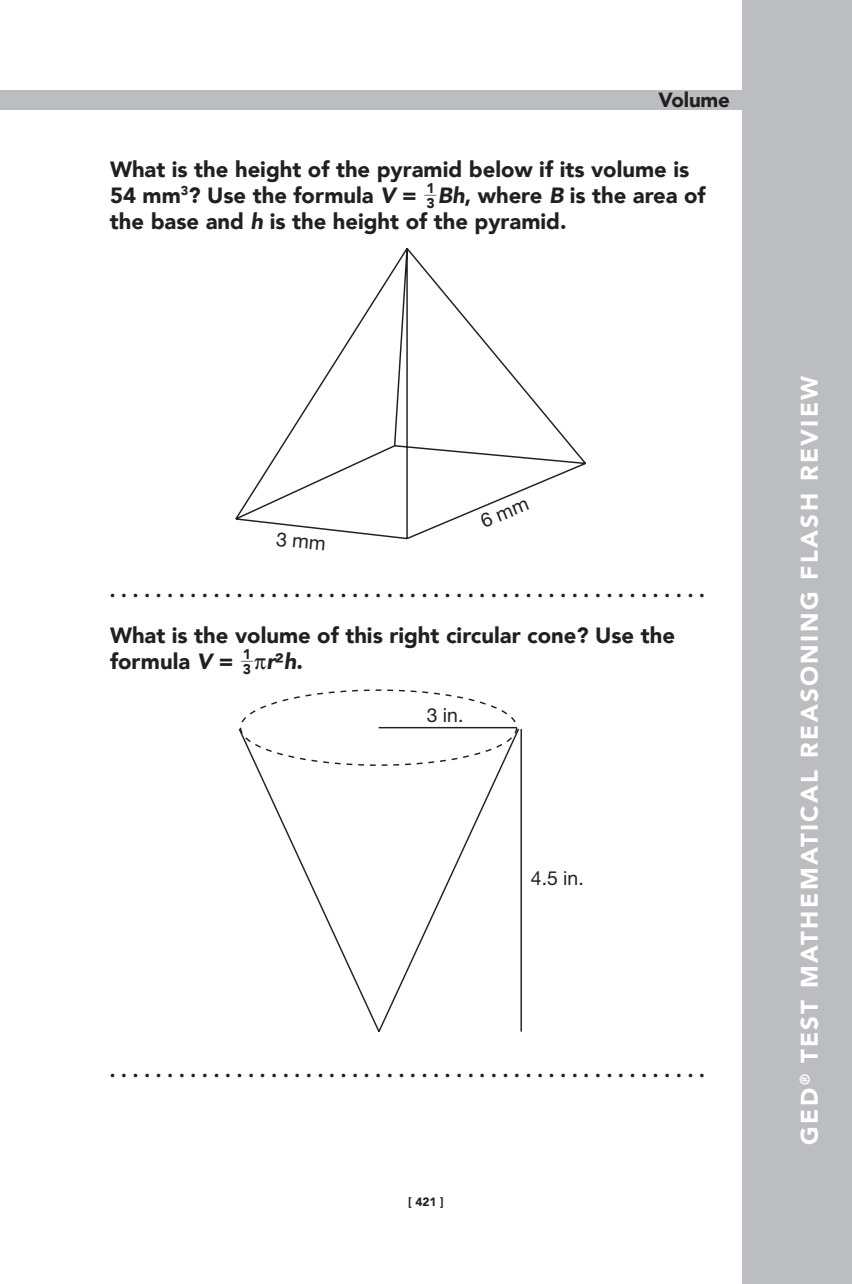
<style>
.page{position:relative;width:852px;height:1284px;background:#fff}
.page>*{position:absolute;margin:0;border:0;box-sizing:border-box;transform-origin:0 0}
.t1{font:900 24px "Avenir";letter-spacing:.1em;color:#fff}
.t2{font:900 22px/26px "Avenir";color:#231f20}
.t3{font:italic 900 22px "Avenir";color:#231f20}
.t4{font:900 20.4px "Avenir";letter-spacing:-.01em;color:#231f20}
.t5{font:19.4px "Helvetica Neue";color:#231f20}
.t6{font:900 14px "Avenir";color:#231f20}
.t7{font:900 12px "Avenir";color:#231f20}
.t8{font:900 10px "Avenir";color:#231f20}
.s1{font-style:italic}
.s2{font-style:normal}
</style>
<div class="page">
<div style="left:0;top:90px;width:762px;height:19px;background:#bcbdc0"></div>
<div style="left:742px;top:0;width:110px;height:1284px;background:#bcbdc0"></div>
<svg style="left:235px;top:248px;width:351px;height:292px"></svg>
<svg style="left:239px;top:726px;width:283px;height:306px"></svg>
<svg style="left:276px;top:532px;width:49px;height:8px"></svg>
<svg style="left:480px;top:500px;width:49px;height:28px"></svg>
<p class="t4" style="left:659px;top:83px;width:73px">Volume</p>
<p class="t2" style="left:110px;top:156px;width:597px">What is the height of the pyramid below if its volume is<br>54 mm<sup>3</sup>? Use the formula <span class="s1">V</span> = <sup>__</sup><span class="s1">Bh</span>, where <span class="s1">B</span> is the area of</p>
<p class="t6" style="left:426px;top:176px;width:10px">1</p>
<p class="t2" style="left:110px;top:208px;width:458px">the base and <span class="s1">h</span> is the height of the pyramid.</p>
<p class="t6" style="left:426px;top:191px;width:10px">3</p>
<p class="t8" style="left:110px;top:587px;width:596px">• • • • • • • • • • • • • • • • • • • • • • • • • • • • • • • • • • • • • • • • • • • • • • • • • • • •</p>
<p class="t2" style="left:110px;top:622px;width:566px">What is the volume of this right circular cone? Use the formula <span class="s1">V</span> = <sup>__</sup></p>
<p class="t6" style="left:243px;top:642px;width:10px">1</p>
<p class="t3" style="left:266px;top:643px;width:38px">r<span class="s2">²</span>h<span class="s2">.</span></p>
<p class="t6" style="left:243px;top:657px;width:10px">3</p>
<p class="t5" style="left:427px;top:701px;width:38px">3 in.</p>
<p class="t5" style="left:531px;top:864px;width:54px">4.5 in.</p>
<p class="t8" style="left:110px;top:1067px;width:596px">• • • • • • • • • • • • • • • • • • • • • • • • • • • • • • • • • • • • • • • • • • • • • • • • • • • •</p>
<p class="t7" style="left:408px;top:1192px;width:37px">[ 421 ]</p>
<p class="t1" style="left:789px;top:1145px;width:771px;rotate:-90deg">GED<sup>®</sup> TEST MATHEMATICAL REASONING FLASH REVIEW</p>
</div>
